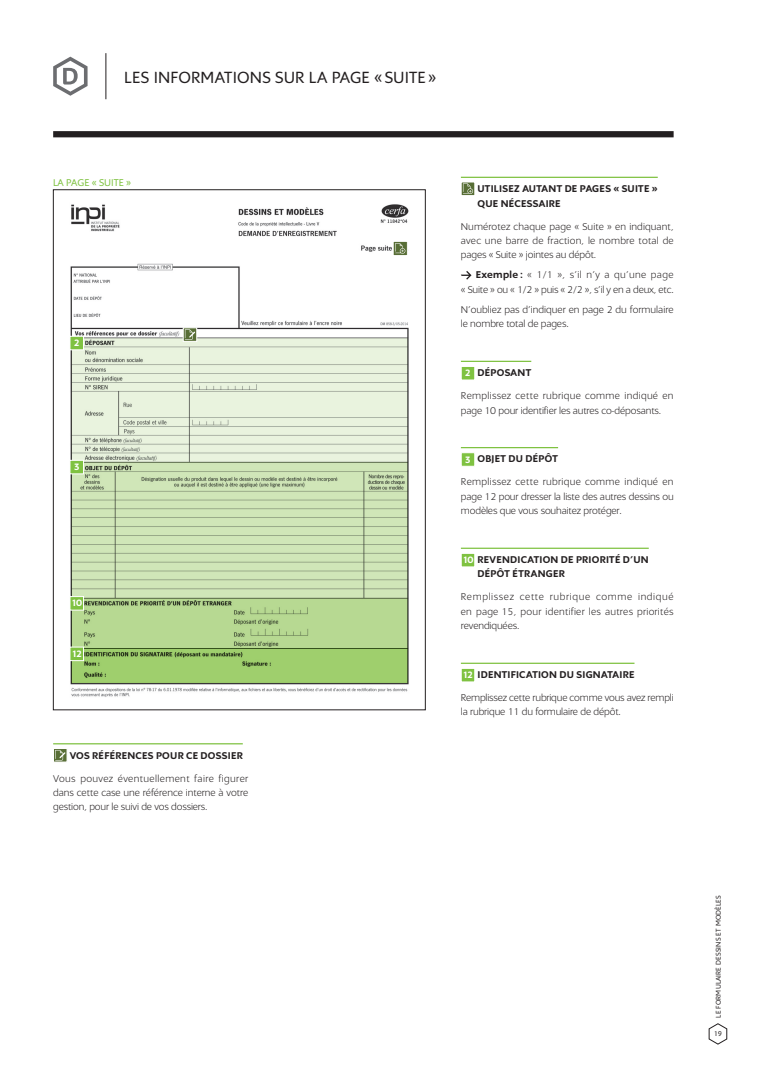
<style>
.page{position:relative;width:780px;height:1088px;background:#fff}
.page>*{position:absolute;margin:0;border:0;box-sizing:border-box;transform-origin:0 0}
.t1{font:17.5px "Inpi";letter-spacing:.005em;color:#231f20}
.t2{font:300 10.62px/14.4px "Inpi";letter-spacing:-.01em;color:#231f20;text-align:justify}
.t3{font:700 10.62px/14.4px "Inpi";letter-spacing:.025em;color:#231f20}
.t4{font:300 10.62px/23px "Inpi";letter-spacing:.03em;color:#231f20}
.t5{font:10.62px "Inpi";color:#7fc241}
.t6{font:700 10px "Inpi";color:#fff}
.t7{font:7.5px "Inpi";letter-spacing:.02em;color:#231f20}
.s1{font-weight:700}
.s2{font-weight:700;font-size:10px;color:#fff}
.s3{font-size:10px;color:#fff}
</style>
<div class="page">
<svg style="left:708px;top:1023px;width:19px;height:22px"></svg>
<img style="left:70px;top:204px;width:339px;height:493px">
<svg style="left:71px;top:338px;width:336px;height:125px;background:#dde7d3"></svg>
<svg style="left:70px;top:336px;width:14px;height:14px"></svg>
<div style="left:53px;top:131px;width:620px;height:6px;background:#231f20"></div>
<hr style="left:105px;top:53px;width:1px;height:46px;background:#231f20">
<svg style="left:53px;top:57px;width:35px;height:39px"></svg>
<svg style="left:71px;top:463px;width:336px;height:135px;background:#c6dbaf"></svg>
<div style="left:71px;top:598px;width:336px;height:50px;background:#b7d992"></div>
<div style="left:71px;top:648px;width:336px;height:35px;background:#9fcf6d"></div>
<svg style="left:70px;top:460px;width:14px;height:14px"></svg>
<svg style="left:70px;top:596px;width:14px;height:15px"></svg>
<svg style="left:70px;top:646px;width:14px;height:15px"></svg>
<hr style="left:461px;top:177px;width:196px;height:1px;background:#7fc241">
<hr style="left:461px;top:361px;width:70px;height:1px;background:#7fc241">
<hr style="left:461px;top:447px;width:97px;height:1px;background:#7fc241">
<hr style="left:461px;top:548px;width:187px;height:1px;background:#7fc241">
<hr style="left:461px;top:663px;width:173px;height:1px;background:#7fc241">
<svg style="left:463px;top:184px;width:10px;height:10px"></svg>
<div style="left:461px;top:182px;width:14px;height:14px;border:1px solid #fff"></div>
<svg style="left:461px;top:271px;width:10px;height:9px"></svg>
<svg style="left:461px;top:367px;width:14px;height:13px"></svg>
<svg style="left:461px;top:452px;width:14px;height:15px"></svg>
<svg style="left:461px;top:553px;width:14px;height:14px"></svg>
<svg style="left:461px;top:668px;width:14px;height:14px"></svg>
<hr style="left:53px;top:743px;width:190px;height:1px;background:#7fc241">
<svg style="left:54px;top:749px;width:13px;height:13px"></svg>
<svg style="left:55px;top:750px;width:10px;height:10px"></svg>
<svg style="left:183px;top:327px;width:14px;height:15px"></svg>
<svg style="left:185px;top:329px;width:10px;height:11px"></svg>
<svg style="left:395px;top:243px;width:10px;height:11px"></svg>
<div style="left:393px;top:241px;width:14px;height:15px;border:1px solid #fff"></div>
<h1 class="t1" style="left:124px;top:68px;width:313px">LES INFORMATIONS SUR LA PAGE « SUITE »</h1>
<p class="t5" style="left:53px;top:177px;width:79px">LA PAGE « SUITE »</p>
<p class="t6" style="left:74px;top:337px;width:8px">2</p>
<p class="t6" style="left:74px;top:461px;width:8px">3</p>
<p class="t6" style="left:71px;top:598px;width:13px">10</p>
<p class="t6" style="left:71px;top:648px;width:12px">12</p>
<p class="t3" style="left:70px;top:748px;width:174px">VOS RÉFÉRENCES POUR CE DOSSIER</p>
<p class="t2" style="left:53px;top:771px;width:197px">Vous pouvez éventuellement faire figurer dans cette case une référence interne à votre gestion, pour le suivi de vos dossiers.</p>
<p class="t3" style="left:477px;top:182px;width:182px">UTILISEZ AUTANT DE PAGES « SUITE »<br>QUE NÉCESSAIRE</p>
<p class="t2" style="left:461px;top:219px;width:214px">Numérotez chaque page « Suite » en indiquant, avec une barre de fraction, le nombre total de pages « Suite » jointes au dépôt.</p>
<p class="t2" style="left:461px;top:268px;width:214px;text-align:right"><span class="s1">Exemple :</span> « 1/1 », s’il n’y a qu’une page<br>« Suite » ou « 1/2 » puis « 2/2 », s’il y en a deux, etc.</p>
<p class="t2" style="left:461px;top:302px;width:214px">N’oubliez pas d’indiquer en page 2 du formulaire le nombre total de pages.</p>
<p class="t4" style="left:461px;top:361px;width:214px;text-indent:4px"><span class="s2">2</span> <span class="s1">DÉPOSANT<br></span>Remplissez cette rubrique comme indiqué en</p>
<p class="t2" style="left:461px;top:403px;width:202px">page 10 pour identifier les autres co-déposants.</p>
<p class="t4" style="left:461px;top:448px;width:214px;text-indent:4px"><span class="s2">3</span> <span class="s1">OBJET DU DÉPÔT<br></span>Remplissez cette rubrique comme indiqué en</p>
<p class="t2" style="left:461px;top:489px;width:214px">page 12 pour dresser la liste des autres dessins ou modèles que vous souhaitez protéger.</p>
<p class="t3" style="left:477px;top:552px;width:173px;text-indent:-15px"><span class="s3">10</span> REVENDICATION DE PRIORITÉ D’UN<br>DÉPÔT ÉTRANGER</p>
<p class="t2" style="left:461px;top:590px;width:214px">Remplissez cette rubrique comme indiqué en page 15, pour identifier les autres priorités revendiquées.</p>
<p class="t2" style="left:461px;top:663px;width:214px;line-height:23px"><span class="s2">12</span> <span class="s1">IDENTIFICATION DU SIGNATAIRE<br></span>Remplissez cette rubrique comme vous avez rempli</p>
<p class="t2" style="left:461px;top:705px;width:161px">la rubrique 11 du formulaire de dépôt.</p>
<p class="t7" style="left:714px;top:1018px;width:124px;rotate:-90deg">LE FORMULAIRE DESSINS ET MODÈLES</p>
<p class="t7" style="left:713px;top:1030px;width:10px">19</p>
</div>
